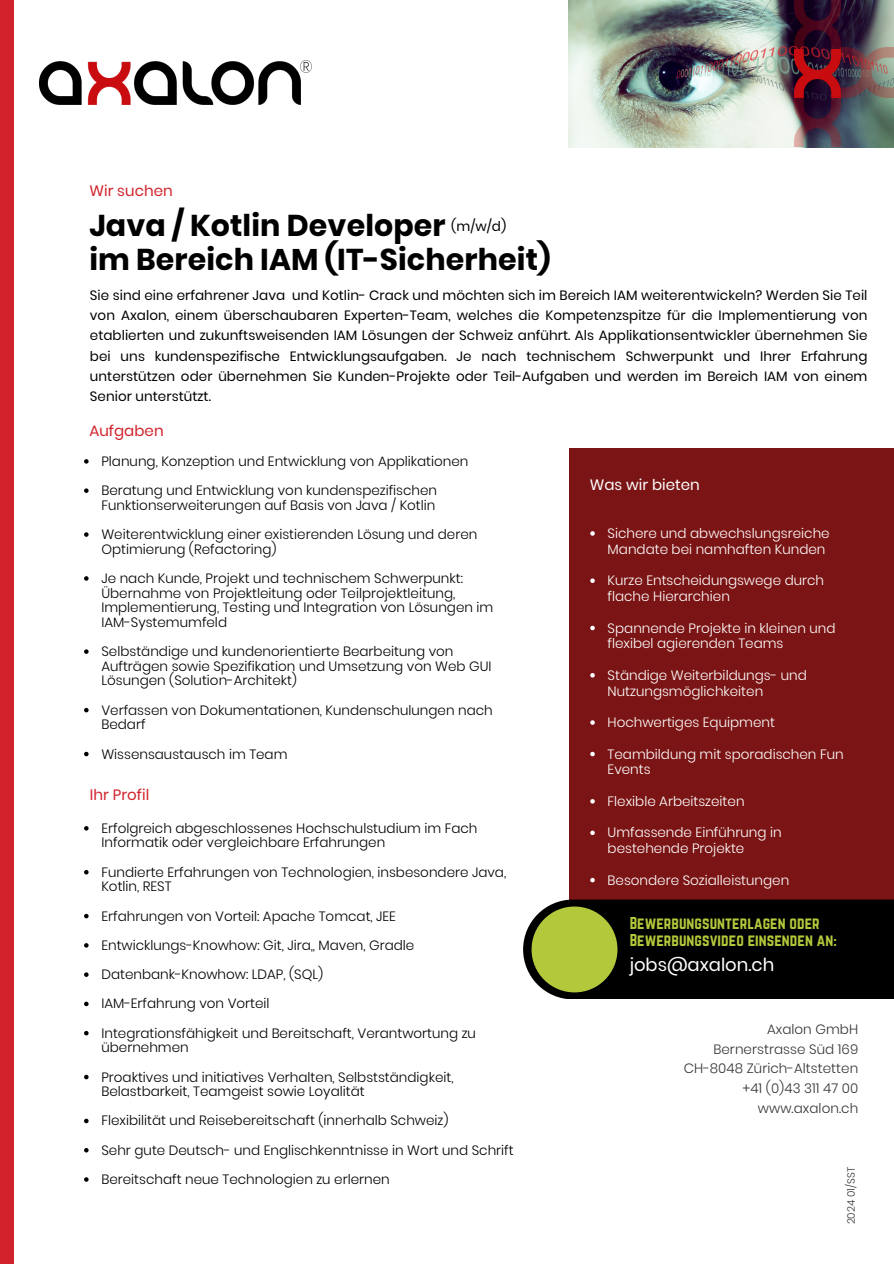
<style>
.page{position:relative;width:894px;height:1264px;background:#fff}
.page>*{position:absolute;margin:0;border:0;box-sizing:border-box;transform-origin:0 0}
.t1{font:700 30px/33.8px "Poppins";letter-spacing:.005em;color:#000}
.t2{font:18px "Poppins";color:#fff}
.t3{font:15px/16.8px "Norwester";letter-spacing:.005em;color:#b4c83c}
.t4{font:15px "Poppins";letter-spacing:.005em;color:#d1222b}
.t5{font:15px "Poppins";letter-spacing:.005em;color:#fff}
.t6{font:300 13.5px/14.7px "Poppins";color:#000}
.t7{font:13.5px/20.2px "Poppins";letter-spacing:.005em;color:#000;text-align:justify}
.t8{font:300 13.5px/15.8px "Poppins";color:#fff}
.t9{font:300 13.5px/19.8px "Poppins";letter-spacing:.005em;color:#353536;text-align:right}
.t10{font:300 10.5px "Poppins";color:#353536}
</style>
<div class="page">
<div style="left:568px;top:448px;width:325px;height:506px;background:#7b1515"></div>
<div style="left:523px;top:899px;width:370px;height:100px;background:#000"></div>
<div style="left:531px;top:906px;width:86px;height:86px;background:#b4c83c;border-radius:50%"></div>
<img style="left:568px;top:0;width:325px;height:147px">
<img style="left:840px;top:47px;width:53px;height:51px">
<div style="left:0;top:0;width:13px;height:1263px;background:#d1222b"></div>
<svg style="left:300px;top:61px;width:12px;height:11px"></svg>
<img style="left:794px;top:0;width:46px;height:147px">
<img style="left:39px;top:61px;width:261px;height:43px">
<svg style="left:84px;top:459px;width:5px;height:4px"></svg>
<svg style="left:84px;top:488px;width:5px;height:5px"></svg>
<svg style="left:84px;top:532px;width:5px;height:5px"></svg>
<svg style="left:84px;top:576px;width:5px;height:4px"></svg>
<svg style="left:84px;top:649px;width:5px;height:5px"></svg>
<svg style="left:84px;top:708px;width:5px;height:4px"></svg>
<svg style="left:84px;top:751px;width:5px;height:5px"></svg>
<svg style="left:84px;top:826px;width:5px;height:4px"></svg>
<svg style="left:84px;top:870px;width:5px;height:4px"></svg>
<svg style="left:84px;top:913px;width:5px;height:5px"></svg>
<svg style="left:84px;top:943px;width:5px;height:4px"></svg>
<svg style="left:84px;top:972px;width:5px;height:4px"></svg>
<svg style="left:84px;top:1001px;width:5px;height:5px"></svg>
<svg style="left:84px;top:1030px;width:5px;height:5px"></svg>
<svg style="left:84px;top:1074px;width:5px;height:5px"></svg>
<svg style="left:84px;top:1118px;width:5px;height:5px"></svg>
<svg style="left:84px;top:1148px;width:5px;height:4px"></svg>
<svg style="left:84px;top:1177px;width:5px;height:4px"></svg>
<svg style="left:590px;top:531px;width:4px;height:4px"></svg>
<svg style="left:590px;top:578px;width:4px;height:5px"></svg>
<svg style="left:590px;top:625px;width:4px;height:5px"></svg>
<svg style="left:590px;top:673px;width:4px;height:4px"></svg>
<svg style="left:590px;top:720px;width:4px;height:4px"></svg>
<svg style="left:590px;top:751px;width:4px;height:5px"></svg>
<svg style="left:590px;top:799px;width:4px;height:4px"></svg>
<svg style="left:590px;top:830px;width:4px;height:5px"></svg>
<svg style="left:590px;top:877px;width:4px;height:5px"></svg>
<p class="t4" style="left:89px;top:180px;width:85px">Wir suchen</p>
<h3 class="t1" style="left:89px;top:208px;width:462px">Java / Kotlin Developer<br>im Bereich IAM (IT-Sicherheit)</h3>
<h1 class="t7" style="left:451px;top:216px;width:57px">(m/w/d)</h1>
<h4 class="t7" style="left:90px;top:285px;width:778px">Sie sind eine erfahrener Java und Kotlin- Crack und möchten sich im Bereich IAM weiterentwickeln? Werden Sie Teil von Axalon, einem überschaubaren Experten-Team, welches die Kompetenzspitze für die Implementierung von etablierten und zukunftsweisenden IAM Lösungen der Schweiz anführt. Als Applikationsentwickler übernehmen Sie bei uns kundenspezifische Entwicklungsaufgaben. Je nach technischem Schwerpunkt und Ihrer Erfahrung unterstützen oder übernehmen Sie Kunden-Projekte oder Teil-Aufgaben und werden im Bereich IAM von einem Senior unterstützt.</h4>
<p class="t4" style="left:89px;top:420px;width:76px">Aufgaben</p>
<h4 class="t6" style="left:101px;top:454px;width:368px">Planung, Konzeption und Entwicklung von Applikationen</h4>
<h3 class="t6" style="left:101px;top:483px;width:337px">Beratung und Entwicklung von kundenspezifischen<br>Funktionserweiterungen auf Basis von Java / Kotlin</h3>
<p class="t6" style="left:101px;top:527px;width:377px">Weiterentwicklung einer existierenden Lösung und deren<br>Optimierung (Refactoring)</p>
<p class="t6" style="left:101px;top:571px;width:393px">Je nach Kunde, Projekt und technischem Schwerpunkt:<br>Übernahme von Projektleitung oder Teilprojektleitung, Implementierung, Testing und Integration von Lösungen im IAM-Systemumfeld</p>
<p class="t6" style="left:101px;top:644px;width:391px">Selbständige und kundenorientierte Bearbeitung von<br>Aufträgen sowie Spezifikation und Umsetzung von Web GUI<br>Lösungen (Solution-Architekt)</p>
<p class="t6" style="left:101px;top:702px;width:393px">Verfassen von Dokumentationen, Kundenschulungen nach<br>Bedarf</p>
<p class="t6" style="left:101px;top:746px;width:187px">Wissensaustausch im Team</p>
<p class="t4" style="left:90px;top:784px;width:61px">Ihr Profil</p>
<h3 class="t6" style="left:101px;top:820px;width:377px">Erfolgreich abgeschlossenes Hochschulstudium im Fach<br>Informatik oder vergleichbare Erfahrungen</h3>
<p class="t6" style="left:101px;top:864px;width:406px">Fundierte Erfahrungen von Technologien, insbesondere Java,<br>Kotlin, REST</p>
<p class="t6" style="left:101px;top:908px;width:296px">Erfahrungen von Vorteil: Apache Tomcat, JEE</p>
<p class="t6" style="left:101px;top:937px;width:314px">Entwicklungs-Knowhow: Git, Jira,, Maven, Gradle</p>
<p class="t6" style="left:101px;top:967px;width:223px">Datenbank-Knowhow: LDAP, (SQL)</p>
<p class="t6" style="left:101px;top:996px;width:170px">IAM-Erfahrung von Vorteil</p>
<p class="t6" style="left:101px;top:1025px;width:376px">Integrationsfähigkeit und Bereitschaft, Verantwortung zu übernehmen</p>
<p class="t6" style="left:101px;top:1069px;width:353px">Proaktives und initiatives Verhalten, Selbstständigkeit,<br>Belastbarkeit, Teamgeist sowie Loyalität</p>
<p class="t6" style="left:101px;top:1113px;width:348px">Flexibilität und Reisebereitschaft (innerhalb Schweiz)</p>
<p class="t6" style="left:101px;top:1142px;width:413px">Sehr gute Deutsch- und Englischkenntnisse in Wort und Schrift</p>
<p class="t6" style="left:101px;top:1171px;width:290px">Bereitschaft neue Technologien zu erlernen</p>
<p class="t5" style="left:589px;top:474px;width:112px">Was wir bieten</p>
<p class="t8" style="left:607px;top:525px;width:223px">Sichere und abwechslungsreiche<br>Mandate bei namhaften Kunden</p>
<p class="t8" style="left:607px;top:572px;width:218px">Kurze Entscheidungswege durch flache Hierarchien</p>
<p class="t8" style="left:607px;top:620px;width:229px">Spannende Projekte in kleinen und flexibel agierenden Teams</p>
<p class="t8" style="left:607px;top:667px;width:201px">Ständige Weiterbildungs- und<br>Nutzungsmöglichkeiten</p>
<p class="t8" style="left:607px;top:714px;width:169px">Hochwertiges Equipment</p>
<p class="t8" style="left:607px;top:746px;width:237px">Teambildung mit sporadischen Fun<br>Events</p>
<p class="t8" style="left:607px;top:793px;width:138px">Flexible Arbeitszeiten</p>
<p class="t8" style="left:607px;top:824px;width:175px">Umfassende Einführung in bestehende Projekte</p>
<h3 class="t8" style="left:607px;top:872px;width:183px">Besondere Sozialleistungen</h3>
<p class="t3" style="left:629px;top:914px;width:208px">Bewerbungsunterlagen oder<br>Bewerbungsvideo einsenden an:</p>
<p class="t2" style="left:629px;top:952px;width:146px">jobs@axalon.ch</p>
<p class="t9" style="left:683px;top:1019px;width:176px">Axalon GmbH<br>Bernerstrasse Süd 169<br>CH-8048 Zürich-Altstetten +41 (0)43 311 47 00</p>
<h3 class="t9" style="left:757px;top:1098px;width:102px">www.axalon.ch</h3>
<p class="t10" style="left:843px;top:1224px;width:59px;rotate:-90deg">2024 01/SST</p>
</div>
